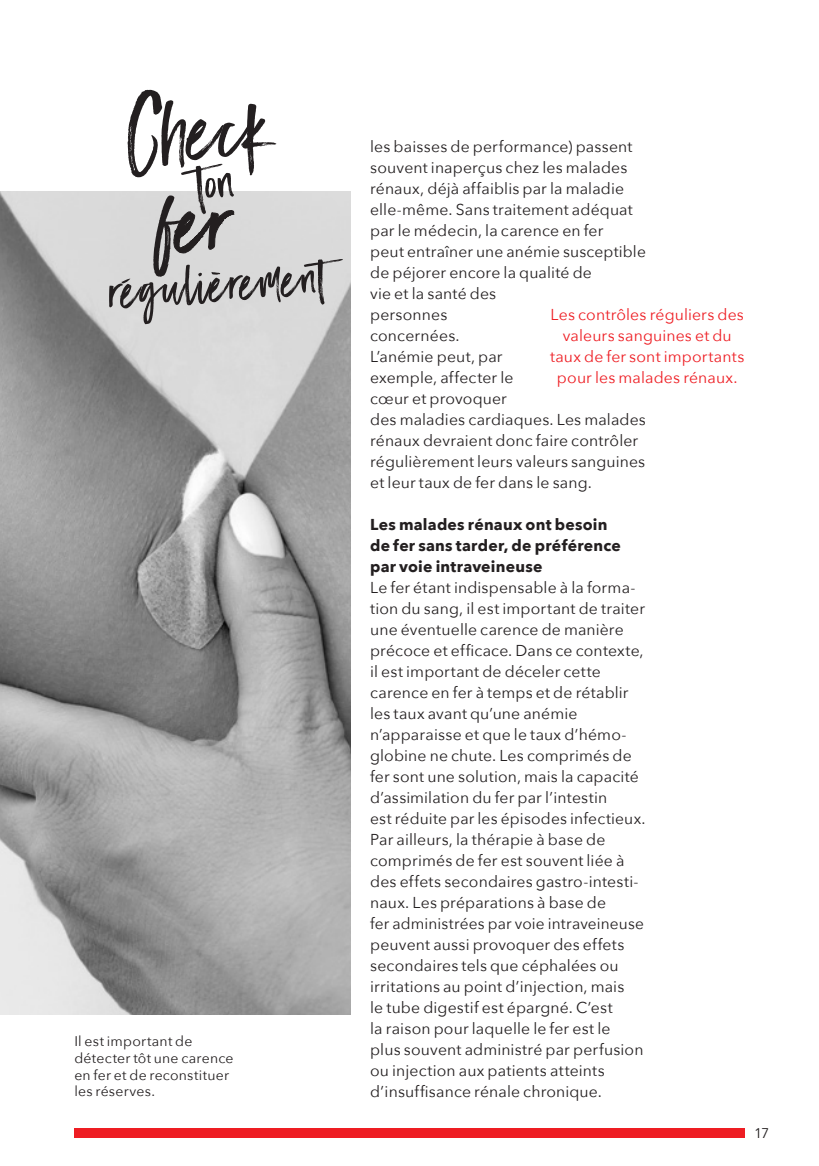
<style>
.page{position:relative;width:819px;height:1166px;background:#fff}
.page>*{position:absolute;margin:0;border:0;box-sizing:border-box;transform-origin:0 0}
.t1{font:82.25px/92.8px "Black Diamond";letter-spacing:.035em;color:#231f20;text-align:center}
.t2{font:48.82px "Black Diamond";color:#231f20}
.t3{font:15.75px/21px "Avenir Next";letter-spacing:.01em;color:#231f20}
.t4{font:15.75px/21px "Avenir Next";letter-spacing:.01em;color:#ee1d23;text-align:center}
.t5{font:700 15.75px/21px "Avenir Next";letter-spacing:.015em;color:#231f20}
.t6{font:14px/16.8px "Avenir Next";letter-spacing:.015em;color:#231f20}
</style>
<div class="page">
<div style="left:74px;top:1128px;width:670px;height:10px;background:#ee1d23"></div>
<img style="left:0;top:191px;width:350px;height:823px">
<svg style="left:180px;top:191px;width:54px;height:26px"></svg>
<h1 class="t1" style="left:125px;top:79px;width:146px">Check fer</h1>
<h2 class="t2" style="left:108px;top:261px;width:219px;rotate:-4deg">régulièrement</h2>
<p class="t6" style="left:74px;top:1032px;width:161px">Il est important de détecter tôt une carence en fer et de reconstituer les réserves.</p>
<p class="t3" style="left:370px;top:136px;width:277px">les baisses de performance) passent souvent inaperçus chez les malades rénaux, déjà affaiblis par la maladie elle-même. Sans traitement adéquat par le médecin, la carence en fer<br>peut entraîner une anémie susceptible de péjorer encore la qualité de<br>vie et la santé des<br>personnes<br>concernées.<br>L’anémie peut, par<br>exemple, affecter le<br>cœur et provoquer<br>des maladies cardiaques. Les malades rénaux devraient donc faire contrôler régulièrement leurs valeurs sanguines et leur taux de fer dans le sang.</p>
<p class="t5" style="left:370px;top:514px;width:252px">Les malades rénaux ont besoin de fer sans tarder, de préférence par voie intraveineuse</p>
<p class="t3" style="left:370px;top:577px;width:277px">Le fer étant indispensable à la forma&shy;tion du sang, il est important de traiter une éventuelle carence de manière précoce et efficace. Dans ce contexte, il est important de déceler cette carence en fer à temps et de rétablir les taux avant qu’une anémie n’apparaisse et que le taux d’hémo&shy;globine ne chute. Les comprimés de fer sont une solution, mais la capacité d’assimilation du fer par l’intestin<br>est réduite par les épisodes infectieux.<br>Par ailleurs, la thérapie à base de comprimés de fer est souvent liée à des effets secondaires gastro-intesti&shy;naux. Les préparations à base de<br>fer administrées par voie intraveineuse peuvent aussi provoquer des effets secondaires tels que céphalées ou irritations au point d’injection, mais<br>le tube digestif est épargné. C’est<br>la raison pour laquelle le fer est le<br>plus souvent administré par perfusion ou injection aux patients atteints d’insuffisance rénale chronique.</p>
<p class="t4" style="left:550px;top:304px;width:196px">Les contrôles réguliers des valeurs sanguines et du taux de fer sont importants pour les malades rénaux.</p>
<p class="t6" style="left:754px;top:1124px;width:17px">17</p>
</div>
